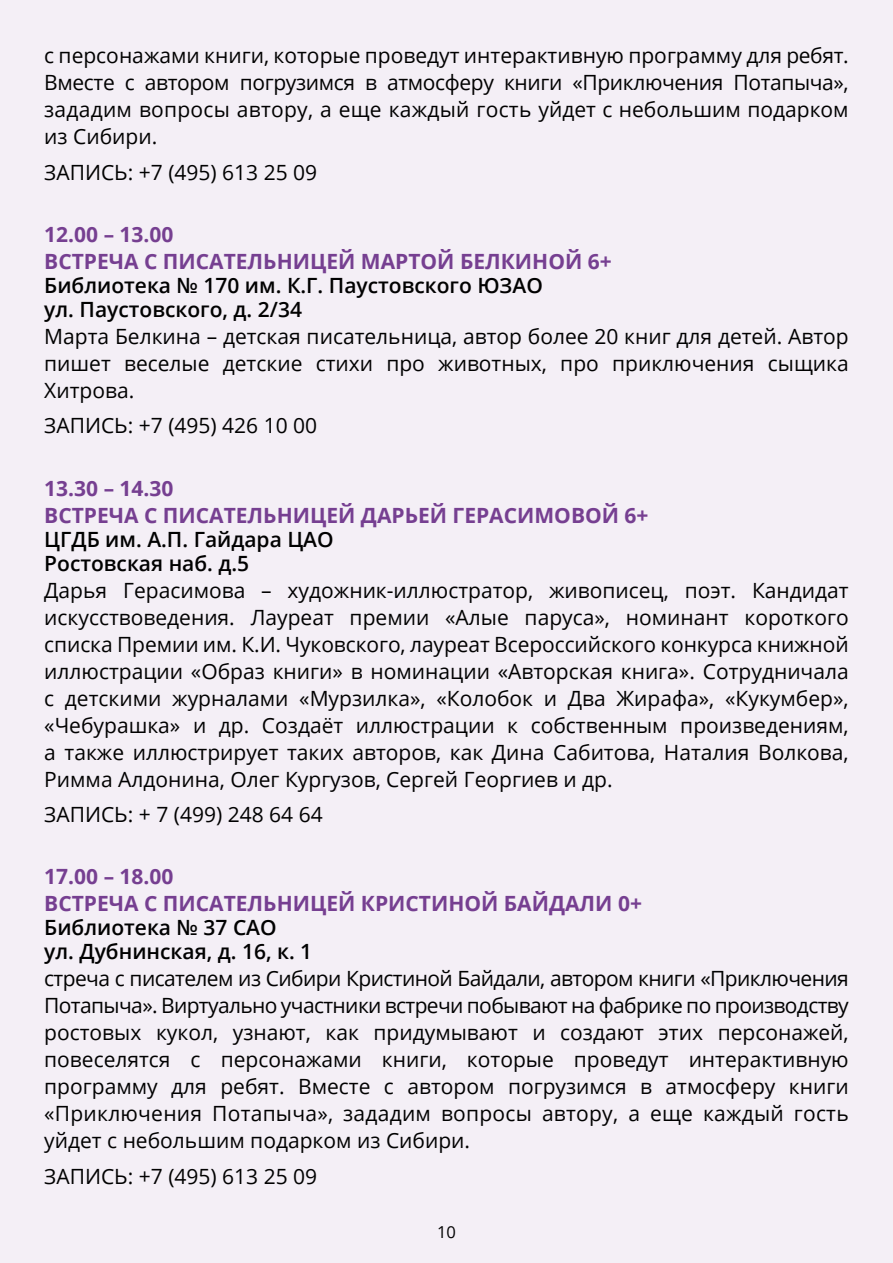
<style>
.page{position:relative;width:893px;height:1263px;background:#fff}
.page>*{position:absolute;margin:0;border:0;box-sizing:border-box;transform-origin:0 0}
.t1{font:21px/27px "Open Sans";color:#010101;text-align:justify}
.t2{font:700 21px/27px "Open Sans";color:#763f91}
.t3{font:600 21px/24px "Open Sans";color:#010101}
.t4{font:16.5px "Open Sans";color:#010101}
</style>
<div class="page">
<div style="left:0;top:0;width:892px;height:1263px;background:#f4eff6"></div>
<p class="t1" style="left:44px;top:42px;width:806px">с персонажами книги, которые проведут интерактивную программу для ребят.<br>Вместе с автором погрузимся в атмосферу книги «Приключения Потапыча», зададим вопросы автору, а еще каждый гость уйдет с небольшим подарком из Сибири.</p>
<p class="t1" style="left:44px;top:158px;width:275px">ЗАПИСЬ: +7 (495) 613 25 09</p>
<p class="t2" style="left:44px;top:220px;width:569px">12.00 – 13.00<br>ВСТРЕЧА С ПИСАТЕЛЬНИЦЕЙ МАРТОЙ БЕЛКИНОЙ 6+</p>
<p class="t3" style="left:44px;top:273px;width:500px">Библиотека № 170 им. К.Г. Паустовского ЮЗАО ул. Паустовского, д. 2/34</p>
<p class="t1" style="left:44px;top:322px;width:806px">Марта Белкина – детская писательница, автор более 20 книг для детей. Автор пишет веселые детские стихи про животных, про приключения сыщика Хитрова.</p>
<p class="t1" style="left:44px;top:412px;width:275px">ЗАПИСЬ: +7 (495) 426 10 00</p>
<p class="t2" style="left:44px;top:474px;width:606px">13.30 – 14.30<br>ВСТРЕЧА С ПИСАТЕЛЬНИЦЕЙ ДАРЬЕЙ ГЕРАСИМОВОЙ 6+</p>
<p class="t3" style="left:44px;top:526px;width:291px">ЦГДБ им. А.П. Гайдара ЦАО<br>Ростовская наб. д.5</p>
<p class="t1" style="left:44px;top:576px;width:806px">Дарья Герасимова – художник-иллюстратор, живописец, поэт. Кандидат искусствоведения. Лауреат премии «Алые паруса», номинант короткого списка Премии им. К.И. Чуковского, лауреат Всероссийского конкурса книжной иллюстрации «Образ книги» в номинации «Авторская книга». Сотрудничала с детскими журналами «Мурзилка», «Колобок и Два Жирафа», «Кукумбер», «Чебурашка» и др. Создаёт иллюстрации к собственным произведениям, а также иллюстрирует таких авторов, как Дина Сабитова, Наталия Волкова, Римма Алдонина, Олег Кургузов, Сергей Георгиев и др.</p>
<p class="t1" style="left:44px;top:800px;width:280px">ЗАПИСЬ: + 7 (499) 248 64 64</p>
<p class="t2" style="left:44px;top:862px;width:599px">17.00 – 18.00<br>ВСТРЕЧА С ПИСАТЕЛЬНИЦЕЙ КРИСТИНОЙ БАЙДАЛИ 0+</p>
<p class="t3" style="left:44px;top:915px;width:270px">Библиотека № 37 САО<br>ул. Дубнинская, д. 16, к. 1</p>
<p class="t1" style="left:44px;top:964px;width:806px">стреча с писателем из Сибири Кристиной Байдали, автором книги «Приключения Потапыча». Виртуально участники встречи побывают на фабрике по производству ростовых кукол, узнают, как придумывают и создают этих персонажей, повеселятся с персонажами книги, которые проведут интерактивную программу для ребят. Вместе с автором погрузимся в атмосферу книги «Приключения Потапыча», зададим вопросы автору, а еще каждый гость уйдет с небольшим подарком из Сибири.</p>
<p class="t1" style="left:44px;top:1162px;width:275px">ЗАПИСЬ: +7 (495) 613 25 09</p>
<p class="t4" style="left:437px;top:1221px;width:20px">10</p>
</div>
